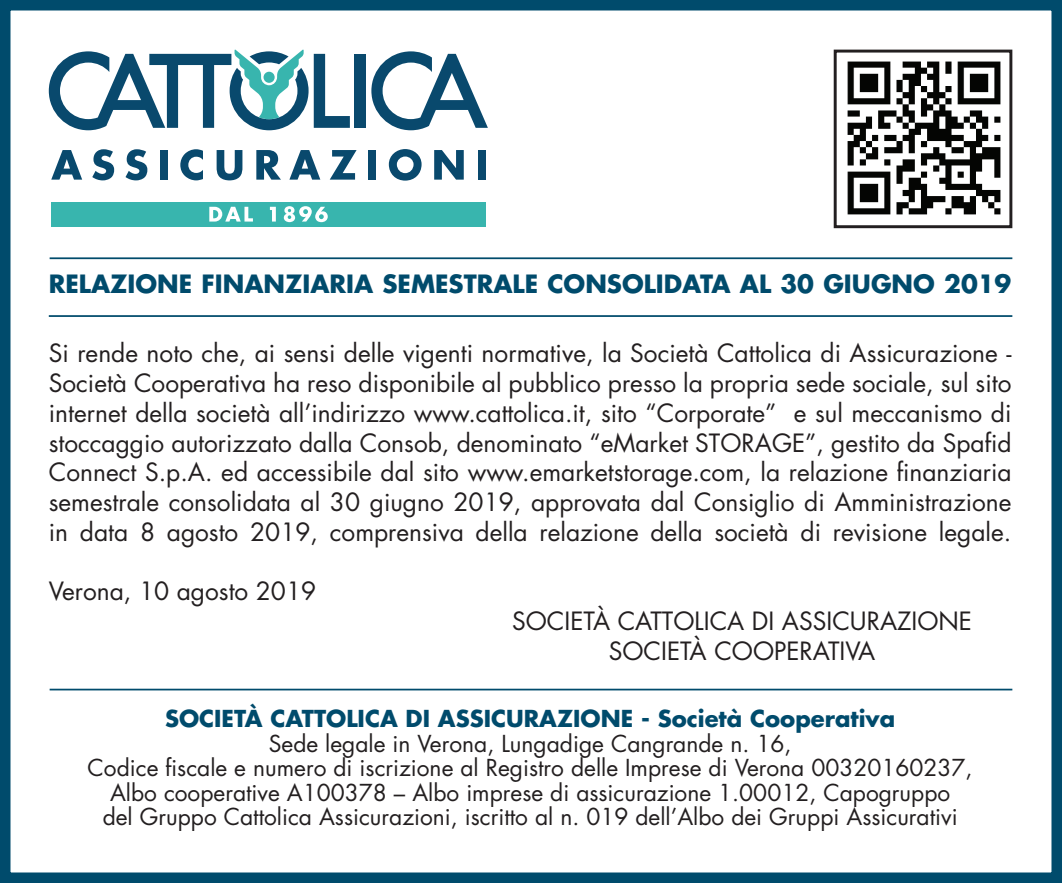
<style>
.page{position:relative;width:1062px;height:883px;background:#fff}
.page>*{position:absolute;margin:0;border:0;box-sizing:border-box;transform-origin:0 0}
.t1{font:24.5px/29.8px "Futura Std";color:#231f20;text-align:justify}
.t2{font:700 24.5px "Futura Std";color:#004b6c}
.t3{font:22.75px/24.5px "Futura Std";color:#231f20;text-align:center}
.t4{font:700 22.75px "Futura Std";color:#004b6c}
</style>
<div class="page">
<div style="left:0;top:0;width:1062px;height:883px;border:10px solid #004b6c"></div>
<svg style="left:51px;top:150px;width:31px;height:30px"></svg>
<svg style="left:92px;top:149px;width:22px;height:31px"></svg>
<svg style="left:125px;top:149px;width:22px;height:31px"></svg>
<div style="left:160px;top:150px;width:8px;height:30px;background:#09496d"></div>
<svg style="left:180px;top:149px;width:23px;height:31px"></svg>
<svg style="left:217px;top:150px;width:25px;height:30px"></svg>
<svg style="left:256px;top:150px;width:25px;height:30px"></svg>
<svg style="left:289px;top:150px;width:31px;height:30px"></svg>
<svg style="left:330px;top:150px;width:26px;height:30px"></svg>
<div style="left:368px;top:150px;width:8px;height:30px;background:#09496d"></div>
<svg style="left:389px;top:149px;width:32px;height:32px"></svg>
<svg style="left:434px;top:150px;width:30px;height:30px"></svg>
<div style="left:478px;top:150px;width:7px;height:30px;background:#09496d"></div>
<div style="left:354px;top:54px;width:12px;height:74px;background:#09496d"></div>
<svg style="left:314px;top:54px;width:36px;height:74px"></svg>
<svg style="left:49px;top:50px;width:259px;height:80px"></svg>
<svg style="left:371px;top:51px;width:117px;height:79px"></svg>
<div style="left:51px;top:202px;width:434px;height:24px;background:#38b5ae"></div>
<svg style="left:270px;top:207px;width:6px;height:15px"></svg>
<svg style="left:284px;top:206px;width:44px;height:16px"></svg>
<svg style="left:209px;top:207px;width:44px;height:15px"></svg>
<hr style="left:50px;top:257px;width:962px;height:2px;background:#004b6c">
<hr style="left:50px;top:689px;width:962px;height:1px;background:#004b6c">
<hr style="left:49px;top:315px;width:963px;height:2px;background:#004b6c">
<img style="left:847px;top:61px;width:154px;height:154px">
<div style="left:833px;top:50px;width:179px;height:178px;border:3px solid #231f20"></div>
<p class="t2" style="left:49px;top:268px;width:964px">RELAZIONE FINANZIARIA SEMESTRALE CONSOLIDATA AL 30 GIUGNO 2019</p>
<p class="t1" style="left:49px;top:339px;width:964px">Si rende noto che, ai sensi delle vigenti normative, la Società Cattolica di Assicurazione - Società Cooperativa ha reso disponibile al pubblico presso la propria sede sociale, sul sito internet della società all’indirizzo www.cattolica.it, sito “Corporate” e sul meccanismo di stoccaggio autorizzato dalla Consob, denominato “eMarket STORAGE”, gestito da Spafid Connect S.p.A. ed accessibile dal sito www.emarketstorage.com, la relazione finanziaria semestrale consolidata al 30 giugno 2019, approvata dal Consiglio di Amministrazione in data 8 agosto 2019, comprensiva della relazione della società di revisione legale.</p>
<p class="t1" style="left:49px;top:577px;width:269px">Verona, 10 agosto 2019</p>
<p class="t1" style="left:512px;top:607px;width:461px;text-align:center">SOCIETÀ CATTOLICA DI ASSICURAZIONE<br>SOCIETÀ COOPERATIVA</p>
<p class="t4" style="left:165px;top:704px;width:732px">SOCIETÀ CATTOLICA DI ASSICURAZIONE - Società Cooperativa</p>
<p class="t3" style="left:88px;top:731px;width:886px">Sede legale in Verona, Lungadige Cangrande n. 16,<br>Codice fiscale e numero di iscrizione al Registro delle Imprese di Verona 00320160237, Albo cooperative A100378 – Albo imprese di assicurazione 1.00012, Capogruppo<br>del Gruppo Cattolica Assicurazioni, iscritto al n. 019 dell’Albo dei Gruppi Assicurativi</p>
</div>
